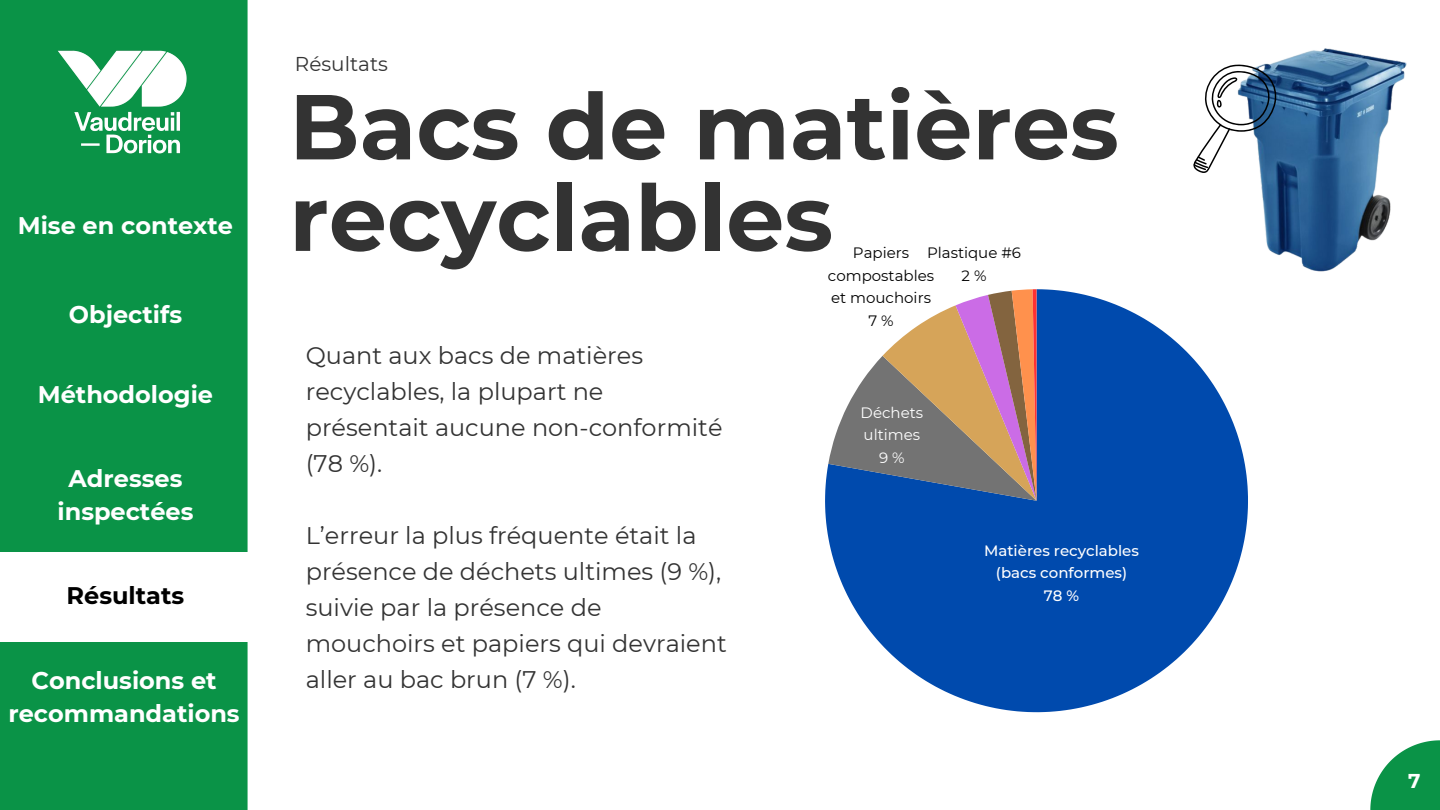
<style>
.page{position:relative;width:1440px;height:810px;background:#fff}
.page>*{position:absolute;margin:0;border:0;box-sizing:border-box;transform-origin:0 0}
.t1{font:700 92px/91.5px "Montserrat";color:#333}
.t2{font:24px/36px "Montserrat";color:#333}
.t3{font:700 24px/33px "Montserrat";color:#fff;text-align:center}
.t4{font:700 24px "Montserrat";color:#000}
.t5{font:20px "Montserrat";color:#333}
.t6{font:700 20px "Montserrat";color:#fff}
.t7{font:15px/22.5px "Montserrat";color:#000;text-align:center}
.t8{font:500 15px/22.5px "Montserrat";color:#fff;text-align:center}
.t9{font:15px/22.5px "Montserrat";color:#fff}
</style>
<div class="page">
<svg style="left:1370px;top:740px;width:70px;height:70px"></svg>
<svg style="left:825px;top:289px;width:423px;height:423px;fill:#004aad"></svg>
<svg style="left:828px;top:289px;width:209px;height:212px"></svg>
<img style="left:1260px;top:48px;width:147px;height:224px">
<svg style="left:1193px;top:64px;width:84px;height:109px"></svg>
<div style="left:0;top:0;width:248px;height:810px;background:#0a9347"></div>
<img style="left:45px;top:20px;width:162px;height:162px">
<div style="left:0;top:552px;width:251px;height:90px;background:#fff"></div>
<p class="t3" style="left:18px;top:209px;width:217px">Mise en contexte</p>
<p class="t3" style="left:69px;top:298px;width:115px">Objectifs</p>
<p class="t3" style="left:38px;top:377px;width:177px">Méthodologie</p>
<p class="t3" style="left:58px;top:462px;width:137px">Adresses inspectées</p>
<h5 class="t4" style="left:67px;top:581px;width:119px">Résultats</h5>
<h3 class="t3" style="left:8px;top:664px;width:233px">Conclusions et recommandations</h3>
<h2 class="t5" style="left:295px;top:52px;width:94px">Résultats</h2>
<p class="t1" style="left:289px;top:81px;width:831px">Bacs de matières recyclables</p>
<h4 class="t7" style="left:828px;top:242px;width:108px">Papiers compostables et mouchoirs</h4>
<p class="t7" style="left:868px;top:309px;width:27px">7 %</p>
<h1 class="t7" style="left:927px;top:242px;width:95px">Plastique #6</h1>
<p class="t7" style="left:962px;top:264px;width:26px">2 %</p>
<p class="t2" style="left:306px;top:337px;width:418px">Quant aux bacs de matières recyclables, la plupart ne présentait aucune non-conformité (78 %).</p>
<h2 class="t2" style="left:306px;top:517px;width:423px">L’erreur la plus fréquente était la présence de déchets ultimes (9 %), suivie par la présence de mouchoirs et papiers qui devraient aller au bac brun (7 %).</h2>
<h2 class="t9" style="left:861px;top:401px;width:64px">Déchets ultimes</h2>
<p class="t9" style="left:879px;top:446px;width:27px">9 %</p>
<h2 class="t8" style="left:984px;top:539px;width:156px">Matières recyclables (bacs conformes)<br>78 %</h2>
<h2 class="t6" style="left:1408px;top:769px;width:14px">7</h2>
</div>
